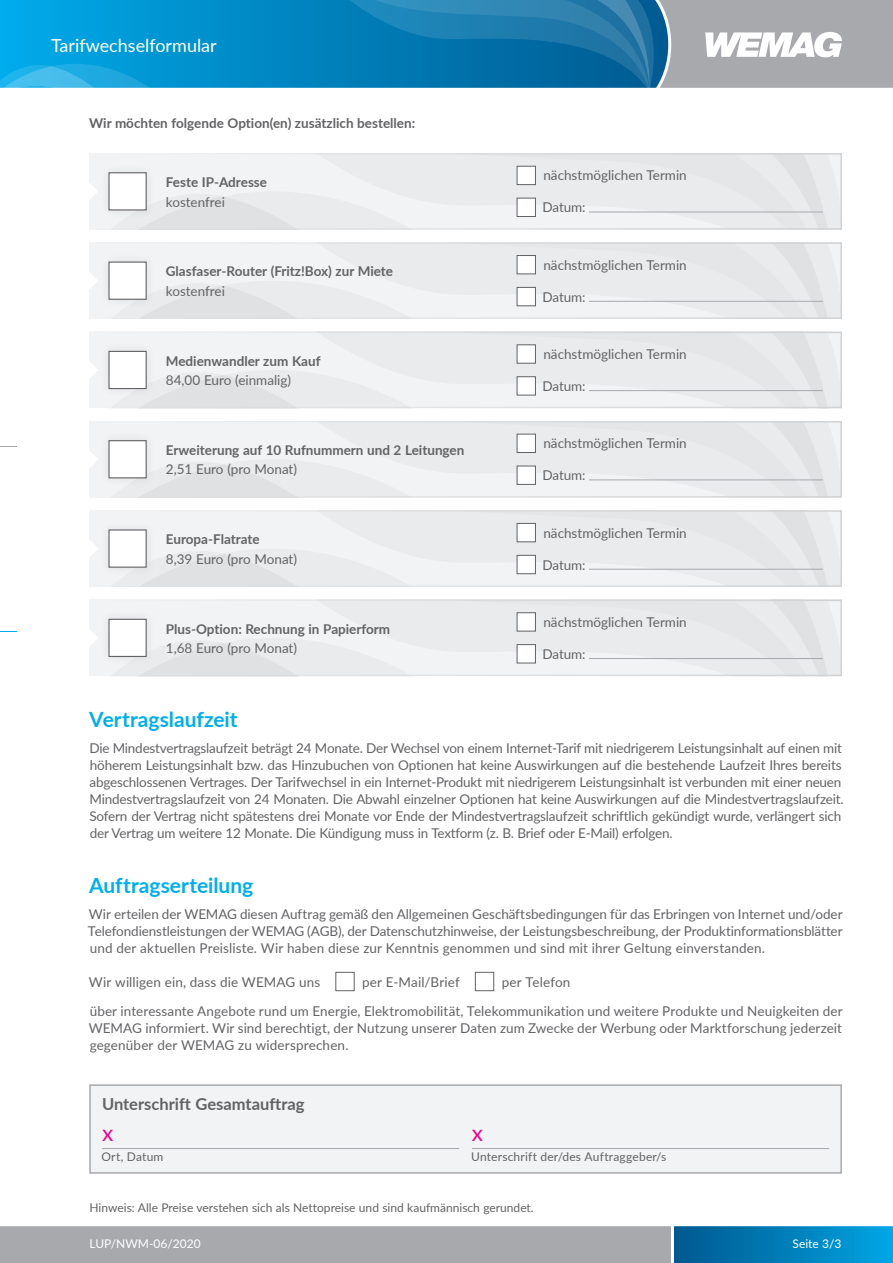
<style>
.page{position:relative;width:893px;height:1263px;background:#fff}
.page>*{position:absolute;margin:0;border:0;box-sizing:border-box;transform-origin:0 0}
.t1{font:22.5px "Lato";color:#ed028c}
.t2{font:700 21px "Lato";color:#00aeef}
.t3{font:18px "Lato";color:#fff}
.t4{font:700 16.5px "Lato";color:#636366}
.t5{font:13.5px/17px "Lato";letter-spacing:-.015em;color:#636366;text-align:justify}
.t6{font:700 13.5px "Lato";color:#636366}
.t7{font:13.5px "Lato";letter-spacing:.005em;color:#636366}
.t8{font:13.5px "Lato";letter-spacing:.01em;color:#636366}
.t9{font:12px "Lato";color:#636366}
.t10{font:12px "Lato";color:#fff}
</style>
<div class="page">
<svg style="left:0;top:0;width:335px;height:88px;background:#0093d0"></svg>
<div style="left:674px;top:1225px;width:219px;height:38px;background:linear-gradient(to right,#00588e,#00a5e4)"></div>
<div style="left:0;top:1225px;width:671px;height:38px;background:#a8a9ad"></div>
<svg style="left:0;top:64px;width:167px;height:24px;background:#21ace2"></svg>
<hr style="left:0;top:1223px;width:893px;height:3px;background:#fff">
<svg style="left:0;top:446px;width:17px;height:1px"></svg>
<svg style="left:0;top:631px;width:17px;height:1px"></svg>
<svg style="left:335px;top:0;width:558px;height:88px;background:#528fb0"></svg>
<div style="left:335px;top:972px;width:20px;height:19px;background:#fff;border:1px solid #636366"></div>
<div style="left:475px;top:972px;width:19px;height:19px;background:#fff;border:1px solid #636366"></div>
<div style="left:89px;top:1084px;width:753px;height:90px;background:#f2f3f4;border:2px solid #a8a9ad"></div>
<hr style="left:102px;top:1148px;width:357px;height:1px;background:#a8a9ad">
<hr style="left:472px;top:1148px;width:357px;height:1px;background:#a8a9ad">
<svg style="left:89px;top:153px;width:753px;height:77px"></svg>
<svg style="left:89px;top:421px;width:753px;height:76px"></svg>
<svg style="left:89px;top:242px;width:753px;height:77px"></svg>
<svg style="left:89px;top:332px;width:753px;height:76px"></svg>
<svg style="left:89px;top:510px;width:753px;height:77px"></svg>
<svg style="left:89px;top:600px;width:753px;height:76px"></svg>
<div style="left:517px;top:612px;width:19px;height:19px;background:#fff;border:1px solid #636366"></div>
<div style="left:517px;top:644px;width:19px;height:19px;background:#fff;border:1px solid #636366"></div>
<hr style="left:589px;top:658px;width:234px;height:1px;background:#a8a9ad">
<div style="left:517px;top:523px;width:19px;height:19px;background:#fff;border:1px solid #636366"></div>
<div style="left:517px;top:555px;width:19px;height:19px;background:#fff;border:1px solid #636366"></div>
<hr style="left:589px;top:569px;width:234px;height:1px;background:#a8a9ad">
<div style="left:517px;top:344px;width:19px;height:20px;background:#fff;border:1px solid #636366"></div>
<div style="left:517px;top:376px;width:19px;height:19px;background:#fff;border:1px solid #636366"></div>
<hr style="left:589px;top:390px;width:234px;height:1px;background:#a8a9ad">
<div style="left:517px;top:166px;width:19px;height:19px;background:#fff;border:1px solid #636366"></div>
<div style="left:517px;top:198px;width:19px;height:19px;background:#fff;border:1px solid #636366"></div>
<hr style="left:589px;top:212px;width:234px;height:1px;background:#a8a9ad">
<div style="left:517px;top:434px;width:19px;height:19px;background:#fff;border:1px solid #636366"></div>
<div style="left:517px;top:466px;width:19px;height:19px;background:#fff;border:1px solid #636366"></div>
<hr style="left:589px;top:479px;width:234px;height:1px;background:#a8a9ad">
<div style="left:517px;top:255px;width:19px;height:19px;background:#fff;border:1px solid #636366"></div>
<div style="left:517px;top:287px;width:19px;height:19px;background:#fff;border:1px solid #636366"></div>
<hr style="left:589px;top:301px;width:234px;height:1px;background:#a8a9ad">
<div style="left:99px;top:163px;width:57px;height:56px;background:#eeeff0"></div>
<div style="left:108px;top:172px;width:39px;height:38px;background:#fff;border:1px solid #636366"></div>
<div style="left:99px;top:431px;width:57px;height:56px;background:#eeeff0"></div>
<div style="left:108px;top:440px;width:39px;height:38px;background:#fff;border:1px solid #636366"></div>
<div style="left:99px;top:253px;width:57px;height:56px;background:#eeeff0"></div>
<div style="left:108px;top:261px;width:39px;height:39px;background:#fff;border:1px solid #636366"></div>
<div style="left:99px;top:342px;width:57px;height:56px;background:#eeeff0"></div>
<div style="left:108px;top:351px;width:39px;height:38px;background:#fff;border:1px solid #636366"></div>
<div style="left:99px;top:520px;width:57px;height:57px;background:#eeeff0"></div>
<div style="left:108px;top:529px;width:39px;height:39px;background:#fff;border:1px solid #636366"></div>
<div style="left:99px;top:610px;width:57px;height:56px;background:#eeeff0"></div>
<div style="left:108px;top:619px;width:39px;height:38px;background:#fff;border:1px solid #636366"></div>
<h3 class="t3" style="left:51px;top:32px;width:167px">Tarifwechselformular</h3>
<p class="t6" style="left:89px;top:113px;width:328px">Wir möchten folgende Option(en) zusätzlich bestellen:</p>
<p class="t6" style="left:166px;top:172px;width:103px">Feste IP-Adresse</p>
<p class="t5" style="left:166px;top:193px;width:61px">kostenfrei</p>
<p class="t6" style="left:166px;top:261px;width:229px">Glasfaser-Router (Fritz!Box) zur Miete</p>
<p class="t5" style="left:166px;top:282px;width:61px">kostenfrei</p>
<p class="t6" style="left:166px;top:351px;width:156px">Medienwandler zum Kauf</p>
<p class="t5" style="left:166px;top:371px;width:127px">84,00 Euro (einmalig)</p>
<p class="t6" style="left:166px;top:440px;width:300px">Erweiterung auf 10 Rufnummern und 2 Leitungen</p>
<p class="t5" style="left:166px;top:460px;width:133px">2,51 Euro (pro Monat)</p>
<p class="t6" style="left:166px;top:529px;width:95px">Europa-Flatrate</p>
<p class="t5" style="left:166px;top:550px;width:133px">8,39 Euro (pro Monat)</p>
<p class="t6" style="left:166px;top:619px;width:226px">Plus-Option: Rechnung in Papierform</p>
<p class="t5" style="left:166px;top:639px;width:133px">1,68 Euro (pro Monat)</p>
<p class="t5" style="left:543px;top:167px;width:145px">nächstmöglichen Termin</p>
<p class="t5" style="left:542px;top:198px;width:45px">Datum:</p>
<p class="t5" style="left:543px;top:256px;width:145px">nächstmöglichen Termin</p>
<p class="t5" style="left:542px;top:288px;width:45px">Datum:</p>
<p class="t5" style="left:543px;top:345px;width:145px">nächstmöglichen Termin</p>
<p class="t5" style="left:542px;top:377px;width:45px">Datum:</p>
<p class="t5" style="left:543px;top:434px;width:145px">nächstmöglichen Termin</p>
<p class="t5" style="left:542px;top:466px;width:45px">Datum:</p>
<p class="t5" style="left:543px;top:524px;width:145px">nächstmöglichen Termin</p>
<p class="t5" style="left:542px;top:556px;width:45px">Datum:</p>
<p class="t5" style="left:543px;top:613px;width:145px">nächstmöglichen Termin</p>
<p class="t5" style="left:542px;top:645px;width:45px">Datum:</p>
<h2 class="t2" style="left:89px;top:704px;width:150px">Vertragslaufzeit</h2>
<p class="t5" style="left:89px;top:739px;width:756px;text-align:left">Die Mindestvertragslaufzeit beträgt 24 Monate. Der Wechsel von einem Internet-Tarif mit niedrigerem Leistungsinhalt auf einen mit höherem Leistungsinhalt bzw. das Hinzubuchen von Optionen hat keine Auswirkungen auf die bestehende Laufzeit Ihres bereits abgeschlossenen Vertrages. Der Tarifwechsel in ein Internet-Produkt mit niedrigerem Leistungsinhalt ist verbunden mit einer neuen Mindestvertragslaufzeit von 24 Monaten. Die Abwahl einzelner Optionen hat keine Auswirkungen auf die Mindestvertragslaufzeit.<br>Sofern der Vertrag nicht spätestens drei Monate vor Ende der Mindestvertragslaufzeit schriftlich gekündigt wurde, verlängert sich der Vertrag um weitere 12 Monate. Die Kündigung muss in Textform (z. B. Brief oder E-Mail) erfolgen.</p>
<h2 class="t2" style="left:89px;top:870px;width:166px">Auftragserteilung</h2>
<p class="t5" style="left:88px;top:904px;width:756px">Wir erteilen der WEMAG diesen Auftrag gemäß den Allgemeinen Geschäftsbedingungen für das Erbringen von Internet und/oder Telefondienstleistungen der WEMAG (AGB), der Datenschutzhinweise, der Leistungsbeschreibung, der Produktinformationsblätter und der aktuellen Preisliste. Wir haben diese zur Kenntnis genommen und sind mit ihrer Geltung einverstanden.</p>
<p class="t7" style="left:89px;top:972px;width:233px">Wir willigen ein, dass die WEMAG uns</p>
<p class="t8" style="left:362px;top:972px;width:99px">per E-Mail/Brief</p>
<p class="t8" style="left:502px;top:972px;width:70px">per Telefon</p>
<p class="t5" style="left:89px;top:1002px;width:755px">über interessante Angebote rund um Energie, Elektromobilität, Telekommunikation und weitere Produkte und Neuigkeiten der WEMAG informiert. Wir sind berechtigt, der Nutzung unserer Daten zum Zwecke der Werbung oder Marktforschung jederzeit gegenüber der WEMAG zu widersprechen.</p>
<p class="t4" style="left:102px;top:1092px;width:204px">Unterschrift Gesamtauftrag</p>
<p class="t9" style="left:101px;top:1148px;width:63px">Ort, Datum</p>
<p class="t9" style="left:471px;top:1148px;width:197px">Unterschrift der/des Auftraggeber/s</p>
<h1 class="t1" style="left:102px;top:1117px;width:13px">x</h1>
<h1 class="t1" style="left:472px;top:1117px;width:13px">x</h1>
<p class="t9" style="left:90px;top:1199px;width:446px">Hinweis: Alle Preise verstehen sich als Nettopreise und sind kaufmännisch gerundet.</p>
<p class="t10" style="left:90px;top:1235px;width:113px">LUP/NWM-06/2020</p>
<p class="t10" style="left:793px;top:1235px;width:51px">Seite 3/3</p>
</div>
